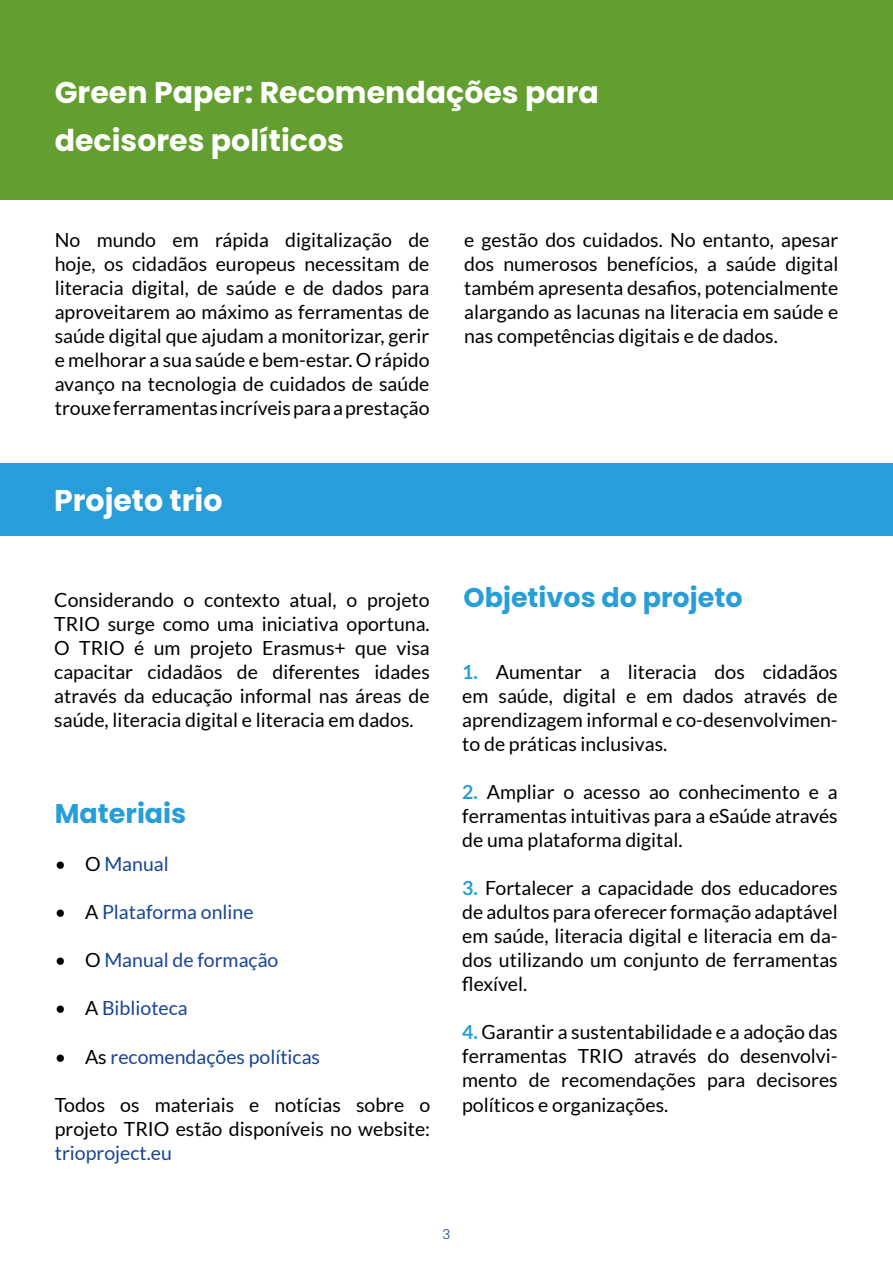
<style>
.page{position:relative;width:893px;height:1263px;background:#fff}
.page>*{position:absolute;margin:0;border:0;box-sizing:border-box;transform-origin:0 0}
.t1{font:700 30px/48px "Poppins";color:#fff}
.t2{font:700 27px "Poppins";color:#279dd9}
.t3{font:19.5px/24px "Lato";color:#000;text-align:justify}
.t4{font:19.5px "Lato";color:#174595}
.t5{font:300 13.5px "Poppins";color:#174595}
.s1{color:#000}
.s2{font-weight:700;color:#279dd9}
</style>
<div class="page">
<div style="left:0;top:0;width:893px;height:199px;background:#639e30"></div>
<div style="left:0;top:463px;width:893px;height:72px;background:#279dd9"></div>
<h1 class="t1" style="left:55px;top:69px;width:546px">Green Paper: Recomendações para decisores políticos</h1>
<p class="t3" style="left:55px;top:228px;width:376px">No mundo em rápida digitalização de hoje, os cidadãos europeus necessitam de literacia digital, de saúde e de dados para aproveitarem ao máximo as ferramentas de saúde digital que ajudam a monitorizar, gerir e melhorar a sua saúde e bem-estar. O rápido avanço na tecnologia de cuidados de saúde trouxe ferramentas incríveis para a prestação</p>
<p class="t3" style="left:464px;top:228px;width:376px">e gestão dos cuidados. No entanto, apesar dos numerosos benefícios, a saúde digital também apresenta desafios, potencialmente alargando as lacunas na literacia em saúde e nas competências digitais e de dados.</p>
<h1 class="t1" style="left:54px;top:477px;width:170px">Projeto trio</h1>
<p class="t3" style="left:54px;top:588px;width:377px">Considerando o contexto atual, o projeto TRIO surge como uma iniciativa oportuna.<br>O TRIO é um projeto Erasmus+ que visa capacitar cidadãos de diferentes idades através da educação informal nas áreas de saúde, literacia digital e literacia em dados.</p>
<h2 class="t2" style="left:55px;top:798px;width:133px">Materiais</h2>
<p class="t4" style="left:55px;top:853px;width:115px"><span class="s1">• O</span> Manual</p>
<p class="t4" style="left:55px;top:901px;width:200px"><span class="s1">• A</span> Plataforma online</p>
<p class="t4" style="left:55px;top:949px;width:225px"><span class="s1">• O</span> Manual de formação</p>
<p class="t4" style="left:55px;top:997px;width:135px"><span class="s1">• A</span> Biblioteca</p>
<p class="t4" style="left:55px;top:1045px;width:267px"><span class="s1">• As</span> recomendações políticas</p>
<p class="t3" style="left:55px;top:1092px;width:377px">Todos os materiais e notícias sobre o projeto TRIO estão disponíveis no website:</p>
<p class="t4" style="left:55px;top:1141px;width:119px">trioproject.eu</p>
<h2 class="t2" style="left:463px;top:582px;width:281px">Objetivos do projeto</h2>
<p class="t3" style="left:462px;top:660px;width:377px"><span class="s2">1.</span> Aumentar a literacia dos cidadãos em saúde, digital e em dados através de aprendizagem informal e co-desenvolvimen&shy;to de práticas inclusivas.</p>
<p class="t3" style="left:462px;top:780px;width:377px"><span class="s2">2.</span> Ampliar o acesso ao conhecimento e a ferramentas intuitivas para a eSaúde através de uma plataforma digital.</p>
<p class="t3" style="left:462px;top:876px;width:377px"><span class="s2">3.</span> Fortalecer a capacidade dos educadores de adultos para oferecer formação adaptável em saúde, literacia digital e literacia em da&shy;dos utilizando um conjunto de ferramentas flexível.</p>
<p class="t3" style="left:462px;top:1020px;width:377px"><span class="s2">4.</span> Garantir a sustentabilidade e a adoção das ferramentas TRIO através do desenvolvi&shy;mento de recomendações para decisores políticos e organizações.</p>
<p class="t5" style="left:443px;top:1227px;width:9px">3</p>
</div>
